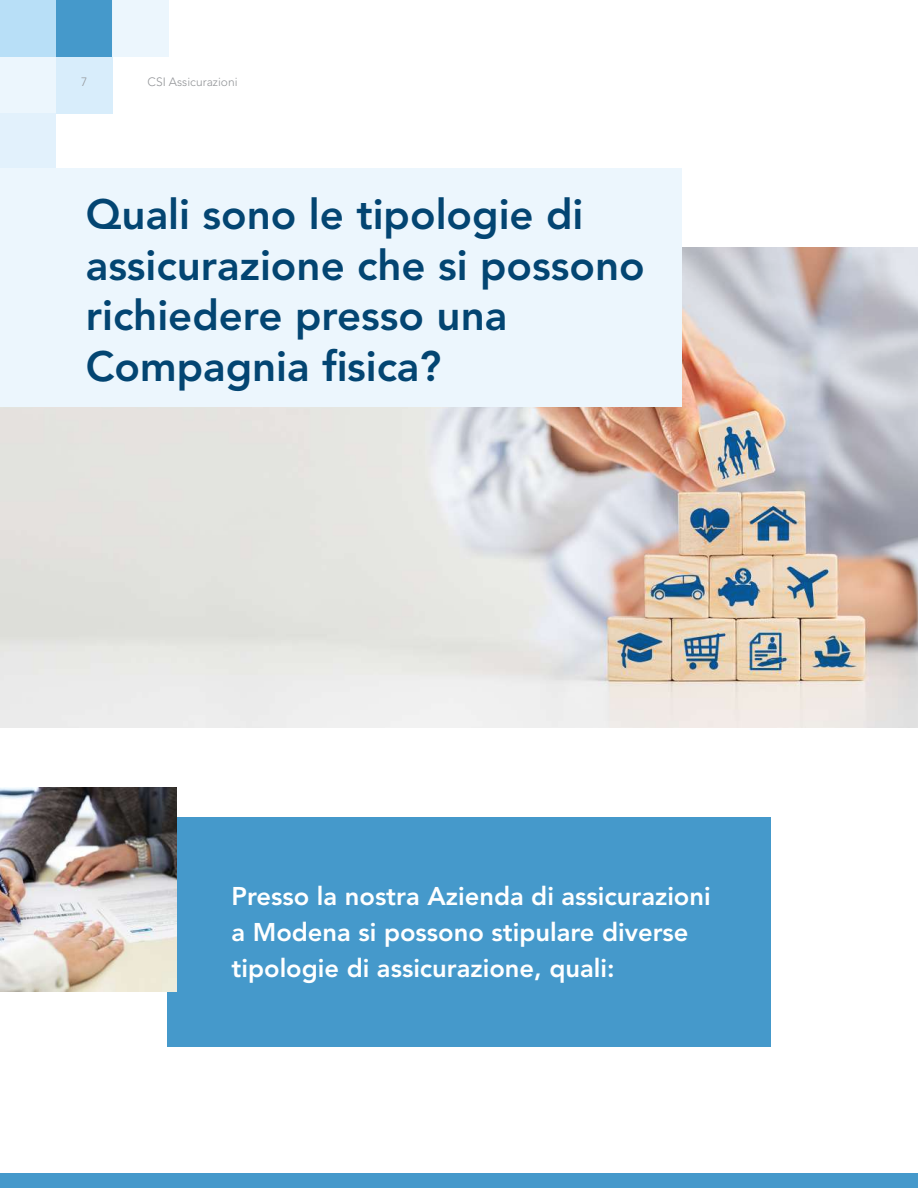
<style>
.page{position:relative;width:918px;height:1188px;background:#fff}
.page>*{position:absolute;margin:0;border:0;box-sizing:border-box;transform-origin:0 0}
.t1{font:800 42px/50.4px "Avenir LT Std";color:#034572}
.t2{font:800 25.5px/36px "Avenir LT Std";color:#fff}
.t3{font:300 12px "Avenir LT Std";color:#949699}
</style>
<div class="page">
<div style="left:0;top:1174px;width:918px;height:14px;background:#4197ca"></div>
<img style="left:0;top:248px;width:918px;height:479px">
<div style="left:56px;top:0;width:56px;height:57px;background:#4197ca"></div>
<div style="left:0;top:57px;width:56px;height:56px;background:#ecf6fd"></div>
<div style="left:112px;top:0;width:57px;height:57px;background:#ecf6fd"></div>
<div style="left:0;top:113px;width:56px;height:57px;background:#e2f1fc"></div>
<div style="left:56px;top:57px;width:56px;height:56px;background:#d8edfb"></div>
<div style="left:0;top:0;width:56px;height:57px;background:#b7dff7"></div>
<div style="left:0;top:169px;width:682px;height:238px;background:#ecf6fd"></div>
<div style="left:167px;top:817px;width:604px;height:230px;background:#4197ca"></div>
<img style="left:0;top:787px;width:177px;height:205px">
<p class="t3" style="left:81px;top:74px;width:8px">7</p>
<p class="t3" style="left:148px;top:74px;width:92px">CSI Assicurazioni</p>
<h1 class="t1" style="left:86px;top:190px;width:561px">Quali sono le tipologie di assicurazione che si possono richiedere presso una<br>Compagnia fisica?</h1>
<p class="t2" style="left:232px;top:878px;width:481px">Presso la nostra Azienda di assicurazioni a Modena si possono stipulare diverse tipologie di assicurazione, quali:</p>
</div>
